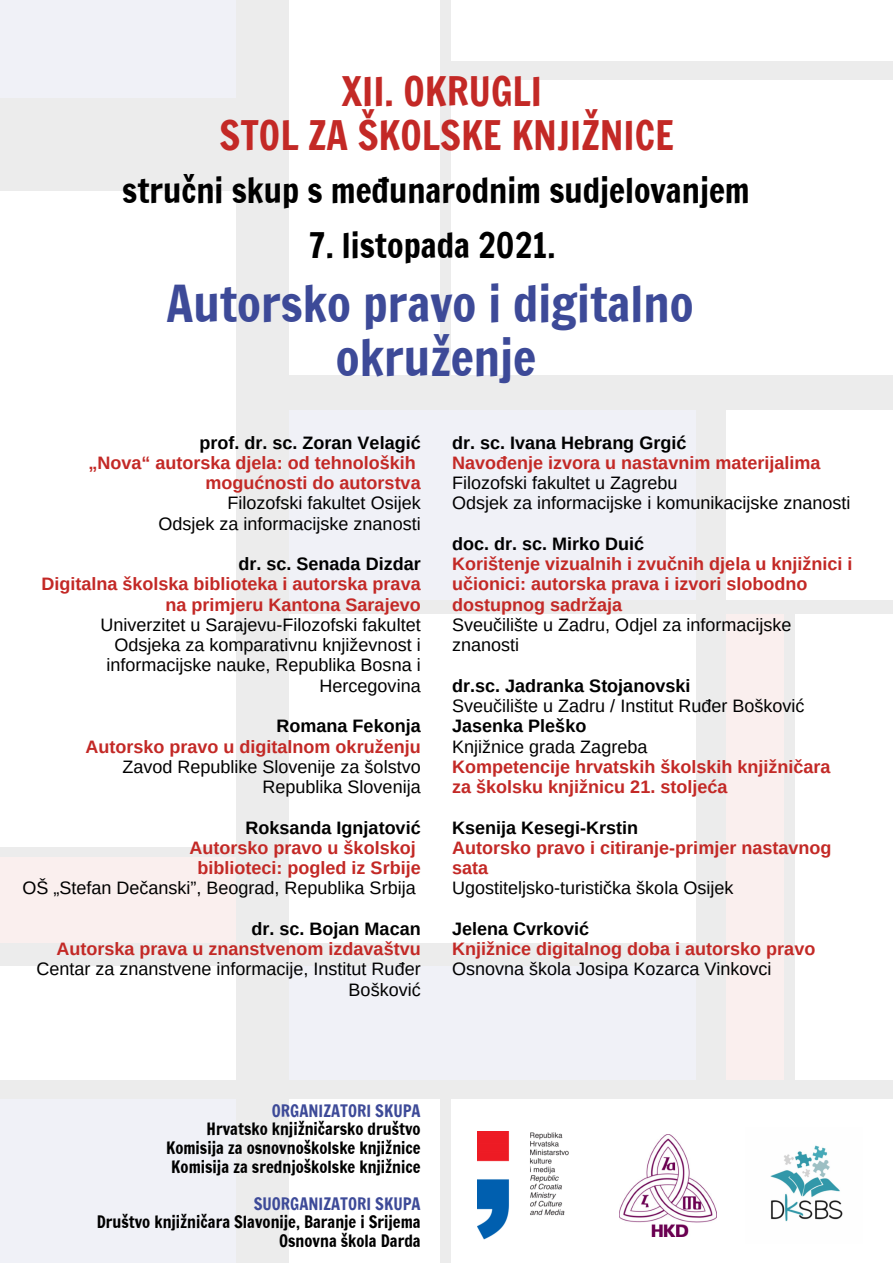
<style>
.page{position:relative;width:893px;height:1263px;background:#fff}
.page>*{position:absolute;margin:0;border:0;box-sizing:border-box;transform-origin:0 0}
.t1{font:48.75px "Francois One";color:#3d4a98}
.t2{font:39px "Francois One";color:#c32926}
.t3{font:33.75px "Francois One";color:#000}
.t4{font:18px/20.2px "Arimo";color:#000;text-align:right}
.t5{font:700 18px/20.2px "Arimo";color:#c32926}
.t6{font:700 18px "Arimo";color:#000}
.t7{font:16.5px "Francois One";color:#000}
.t8{font:16.5px "Francois One";color:#3d4a98}
</style>
<div class="page">
<div style="left:270px;top:955px;width:446px;height:135px;background:#f0f1f7"></div>
<div style="left:0;top:855px;width:241px;height:100px;background:#faefee"></div>
<div style="left:709px;top:608px;width:80px;height:482px;background:#faefee"></div>
<div style="left:261px;top:393px;width:449px;height:214px;background:#f0f1f7"></div>
<div style="left:0;top:1099px;width:262px;height:164px;background:#f0f1f7"></div>
<div style="left:0;top:0;width:262px;height:113px;background:#f0f1f7"></div>
<div style="left:237px;top:0;width:52px;height:1263px;background:#ececec"></div>
<div style="left:262px;top:1080px;width:631px;height:19px;background:#ececec"></div>
<div style="left:0;top:1080px;width:247px;height:19px;background:#ececec"></div>
<div style="left:262px;top:375px;width:631px;height:34px;background:#ececec"></div>
<div style="left:696px;top:392px;width:29px;height:698px;background:#ececec"></div>
<div style="left:0;top:98px;width:261px;height:92px;background:#ececec"></div>
<div style="left:440px;top:0;width:10px;height:392px;background:#ececec"></div>
<div style="left:440px;top:1090px;width:10px;height:173px;background:#ececec"></div>
<div style="left:262px;top:600px;width:631px;height:13px;background:#ececec"></div>
<div style="left:784px;top:613px;width:10px;height:477px;background:#ececec"></div>
<div style="left:445px;top:61px;width:448px;height:19px;background:#ececec"></div>
<div style="left:0;top:943px;width:706px;height:23px;background:#ececec"></div>
<div style="left:0;top:847px;width:242px;height:9px;background:#ececec"></div>
<img style="left:478px;top:1131px;width:91px;height:108px">
<img style="left:620px;top:1135px;width:96px;height:101px">
<img style="left:770px;top:1145px;width:73px;height:77px">
<p class="t2" style="left:342px;top:64px;width:202px">XII. OKRUGLI</p>
<p class="t2" style="left:219px;top:107px;width:456px">STOL ZA ŠKOLSKE KNJIŽNICE</p>
<p class="t3" style="left:122px;top:166px;width:629px">stručni skup s međunarodnim sudjelovanjem</p>
<p class="t3" style="left:308px;top:221px;width:249px">7. listopada 2021.</p>
<p class="t1" style="left:166px;top:268px;width:528px">Autorsko pravo i digitalno</p>
<p class="t1" style="left:336px;top:323px;width:202px">okruženje</p>
<p class="t6" style="left:200px;top:432px;width:223px">prof. dr. sc. Zoran Velagić</p>
<p class="t5" style="left:89px;top:452px;width:334px;text-align:right">„Nova“ autorska djela: od tehnoloških mogućnosti do autorstva</p>
<p class="t4" style="left:228px;top:493px;width:195px">Filozofski fakultet Osijek</p>
<p class="t4" style="left:158px;top:513px;width:264px">Odsjek za informacijske znanosti</p>
<p class="t6" style="left:239px;top:554px;width:184px">dr. sc. Senada Dizdar</p>
<p class="t5" style="left:41px;top:574px;width:381px;text-align:right">Digitalna školska biblioteka i autorska prava na primjeru Kantona Sarajevo</p>
<p class="t4" style="left:100px;top:614px;width:322px">Univerzitet u Sarajevu-Filozofski fakultet</p>
<p class="t4" style="left:106px;top:635px;width:316px">Odsjeka za komparativnu književnost i informacijske nauke, Republika Bosna i<br>Hercegovina</p>
<p class="t6" style="left:277px;top:716px;width:146px">Romana Fekonja</p>
<p class="t5" style="left:86px;top:736px;width:336px">Autorsko pravo u digitalnom okruženju</p>
<p class="t4" style="left:122px;top:756px;width:300px">Zavod Republike Slovenije za šolstvo</p>
<p class="t4" style="left:262px;top:777px;width:160px">Republika Slovenija</p>
<p class="t6" style="left:246px;top:817px;width:177px">Roksanda Ignjatović</p>
<p class="t5" style="left:190px;top:837px;width:228px">Autorsko pravo u školskoj</p>
<p class="t5" style="left:198px;top:858px;width:224px">biblioteci: pogled iz Srbije</p>
<p class="t4" style="left:22px;top:878px;width:395px">OŠ „Stefan Dečanski”, Beograd, Republika Srbija</p>
<p class="t6" style="left:252px;top:918px;width:171px">dr. sc. Bojan Macan</p>
<p class="t5" style="left:56px;top:939px;width:366px">Autorska prava u znanstvenom izdavaštvu</p>
<p class="t4" style="left:36px;top:959px;width:386px">Centar za znanstvene informacije, Institut Ruđer<br>Bošković</p>
<p class="t6" style="left:452px;top:432px;width:236px">dr. sc. Ivana Hebrang Grgić</p>
<p class="t5" style="left:452px;top:452px;width:370px">Navođenje izvora u nastavnim materijalima</p>
<p class="t4" style="left:452px;top:473px;width:227px">Filozofski fakultet u Zagrebu</p>
<p class="t4" style="left:452px;top:493px;width:400px">Odsjek za informacijske i komunikacijske znanosti</p>
<p class="t6" style="left:452px;top:534px;width:194px">doc. dr. sc. Mirko Duić</p>
<p class="t5" style="left:452px;top:554px;width:402px">Korištenje vizualnih i zvučnih djela u knjižnici i učionici: autorska prava i izvori slobodno dostupnog sadržaja</p>
<p class="t4" style="left:452px;top:614px;width:341px;text-align:left">Sveučilište u Zadru, Odjel za informacijske znanosti</p>
<p class="t6" style="left:452px;top:675px;width:240px">dr.sc. Jadranka Stojanovski</p>
<p class="t4" style="left:452px;top:696px;width:354px">Sveučilište u Zadru / Institut Ruđer Bošković</p>
<p class="t6" style="left:452px;top:716px;width:136px">Jasenka Pleško</p>
<p class="t4" style="left:452px;top:736px;width:197px">Knjižnice grada Zagreba</p>
<p class="t5" style="left:452px;top:756px;width:380px">Kompetencije hrvatskih školskih knjižničara za školsku knjižnicu 21. stoljeća</p>
<p class="t6" style="left:452px;top:817px;width:188px">Ksenija Kesegi-Krstin</p>
<p class="t5" style="left:452px;top:837px;width:381px">Autorsko pravo i citiranje-primjer nastavnog sata</p>
<p class="t4" style="left:452px;top:878px;width:283px">Ugostiteljsko-turistička škola Osijek</p>
<p class="t6" style="left:452px;top:918px;width:139px">Jelena Cvrković</p>
<p class="t5" style="left:452px;top:939px;width:364px">Knjižnice digitalnog doba i autorsko pravo</p>
<p class="t4" style="left:452px;top:959px;width:321px">Osnovna škola Josipa Kozarca Vinkovci</p>
<p class="t8" style="left:272px;top:1099px;width:150px">ORGANIZATORI SKUPA</p>
<p class="t7" style="left:207px;top:1117px;width:215px">Hrvatsko knjižničarsko društvo</p>
<p class="t7" style="left:166px;top:1136px;width:256px">Komisija za osnovnoškolske knjižnice</p>
<p class="t7" style="left:171px;top:1154px;width:251px">Komisija za srednjoškolske knjižnice</p>
<p class="t8" style="left:254px;top:1192px;width:168px">SUORGANIZATORI SKUPA</p>
<p class="t7" style="left:97px;top:1210px;width:325px">Društvo knjižničara Slavonije, Baranje i Srijema</p>
<p class="t7" style="left:279px;top:1229px;width:143px">Osnovna škola Darda</p>
</div>
